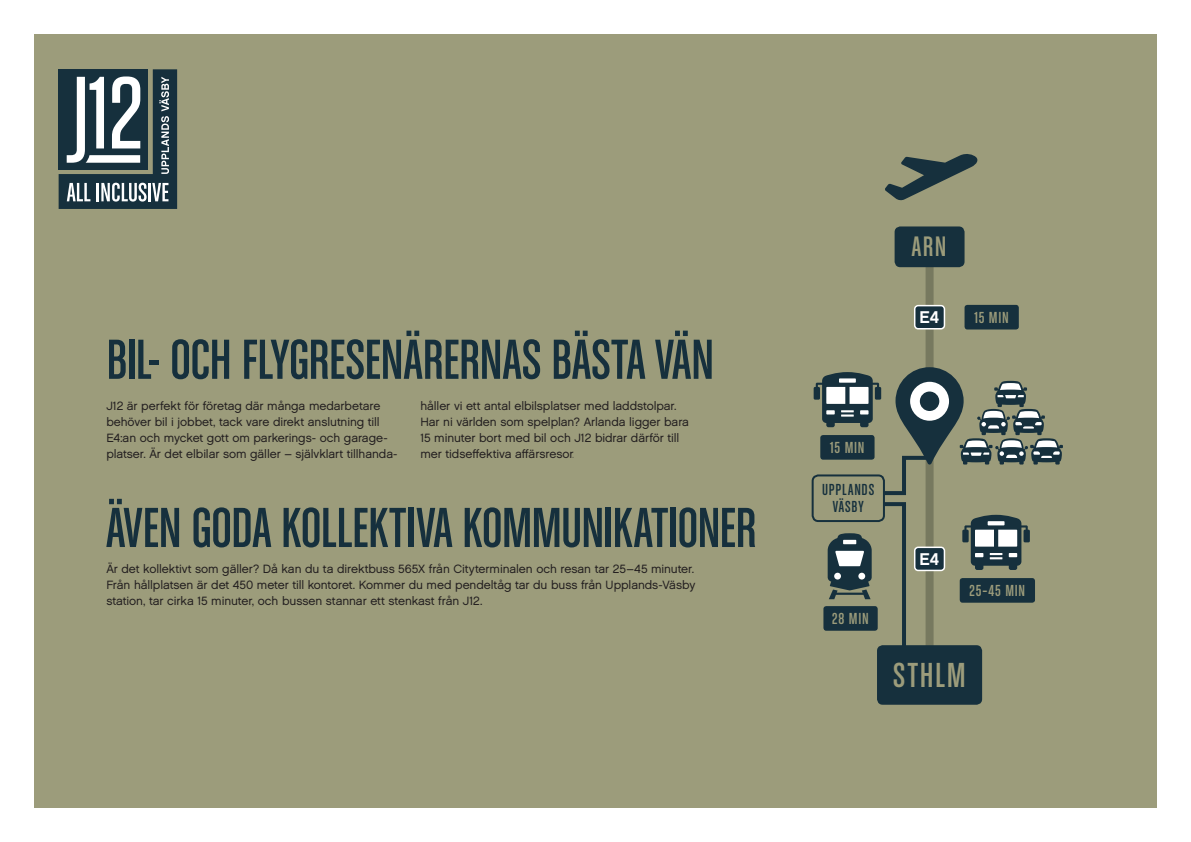
<style>
.page{position:relative;width:1191px;height:842px;background:#fff}
.page>*{position:absolute;margin:0;border:0;box-sizing:border-box;transform-origin:0 0}
.t1{font:60px "Chalet Comprime Cologne Sixty";letter-spacing:-.01em;color:#16303d}
.t2{font:37px "Chalet Comprime Cologne Sixty";letter-spacing:.055em;color:#9c9c7b}
.t3{font:30px "Chalet Comprime Cologne Sixty";color:#9c9c7b}
.t4{font:17px "Chalet Comprime Cologne Sixty";letter-spacing:.04em;color:#9c9c7b}
.t5{font:17px/17px "Chalet Comprime Cologne Sixty";letter-spacing:.05em;color:#16303d;text-align:center}
.t6{font:17px "Chalet New York Nineteen Sixty";color:#fff}
.t7{font:12px/16px "Chalet London Nineteen Sixty";letter-spacing:-.005em;color:#231f20}
.s1{font-family:"Chalet Comprime Milan Sixty"}
</style>
<div class="page">
<div style="left:34px;top:34px;width:1123px;height:774px;background:#9c9c7b"></div>
<svg style="left:59px;top:69px;width:118px;height:140px"></svg>
<div style="left:925px;top:229px;width:8px;height:420px;background:#77795f"></div>
<svg style="left:885px;top:154px;width:93px;height:47px"></svg>
<div style="left:914px;top:306px;width:30px;height:23px;background:#16303d;border-radius:4px"></div>
<div style="left:914px;top:305px;width:31px;height:24px;border:2px solid #fff;border-radius:4px"></div>
<div style="left:964px;top:305px;width:54px;height:24px;background:#16303d;border-radius:3px"></div>
<div style="left:894px;top:226px;width:70px;height:41px;background:#16303d;border-radius:6px"></div>
<div style="left:877px;top:645px;width:105px;height:60px;background:#16303d;border-radius:6px"></div>
<div style="left:811px;top:474px;width:74px;height:48px;border:2px solid #16303d;border-radius:6px"></div>
<svg style="left:813px;top:367px;width:250px;height:286px"></svg>
<div style="left:858px;top:573px;width:7px;height:6px;background:#fff;border-radius:50%"></div>
<p class="t1" style="left:106px;top:326px;width:609px">BIL- OCH FLYGRESENÄRERNAS BÄSTA VÄN</p>
<p class="t7" style="left:106px;top:398px;width:293px">J12 är perfekt för företag där många medarbetare behöver bil i jobbet, tack vare direkt anslutning till E4:an och mycket gott om parkerings- och garage&shy;platser. Är det elbilar som gäller – självklart tillhanda-</p>
<p class="t7" style="left:420px;top:398px;width:270px">håller vi ett antal elbilsplatser med laddstolpar.<br>Har ni världen som spelplan? Arlanda ligger bara 15 minuter bort med bil och J12 bidrar därför till mer tidseffektiva affärsresor<span class="s1">.</span></p>
<p class="t1" style="left:106px;top:495px;width:651px">ÄVEN GODA KOLLEKTIVA KOMMUNIKATIONER</p>
<p class="t7" style="left:106px;top:560px;width:590px;text-align:justify">Är det kollektivt som gäller? Då kan du ta direktbuss 565X från Cityterminalen och resan tar 25–45 minuter.<br>Från hållplatsen är det 450 meter till kontoret. Kommer du med pendeltåg tar du buss från Upplands-Väsby station, tar cirka 15 minuter, och bussen stannar ett stenkast från J12.</p>
<p class="t3" style="left:911px;top:230px;width:36px">ARN</p>
<p class="t6" style="left:919px;top:307px;width:21px">E4</p>
<p class="t4" style="left:974px;top:308px;width:36px">15 MIN</p>
<p class="t4" style="left:830px;top:438px;width:36px">15 MIN</p>
<p class="t5" style="left:822px;top:481px;width:54px">UPPLANDS<br>VÄSBY</p>
<p class="t4" style="left:832px;top:609px;width:38px">28 MIN</p>
<p class="t6" style="left:919px;top:549px;width:21px">E4</p>
<p class="t4" style="left:969px;top:581px;width:57px">25–45 MIN</p>
<p class="t2" style="left:893px;top:654px;width:74px">STHLM</p>
</div>
